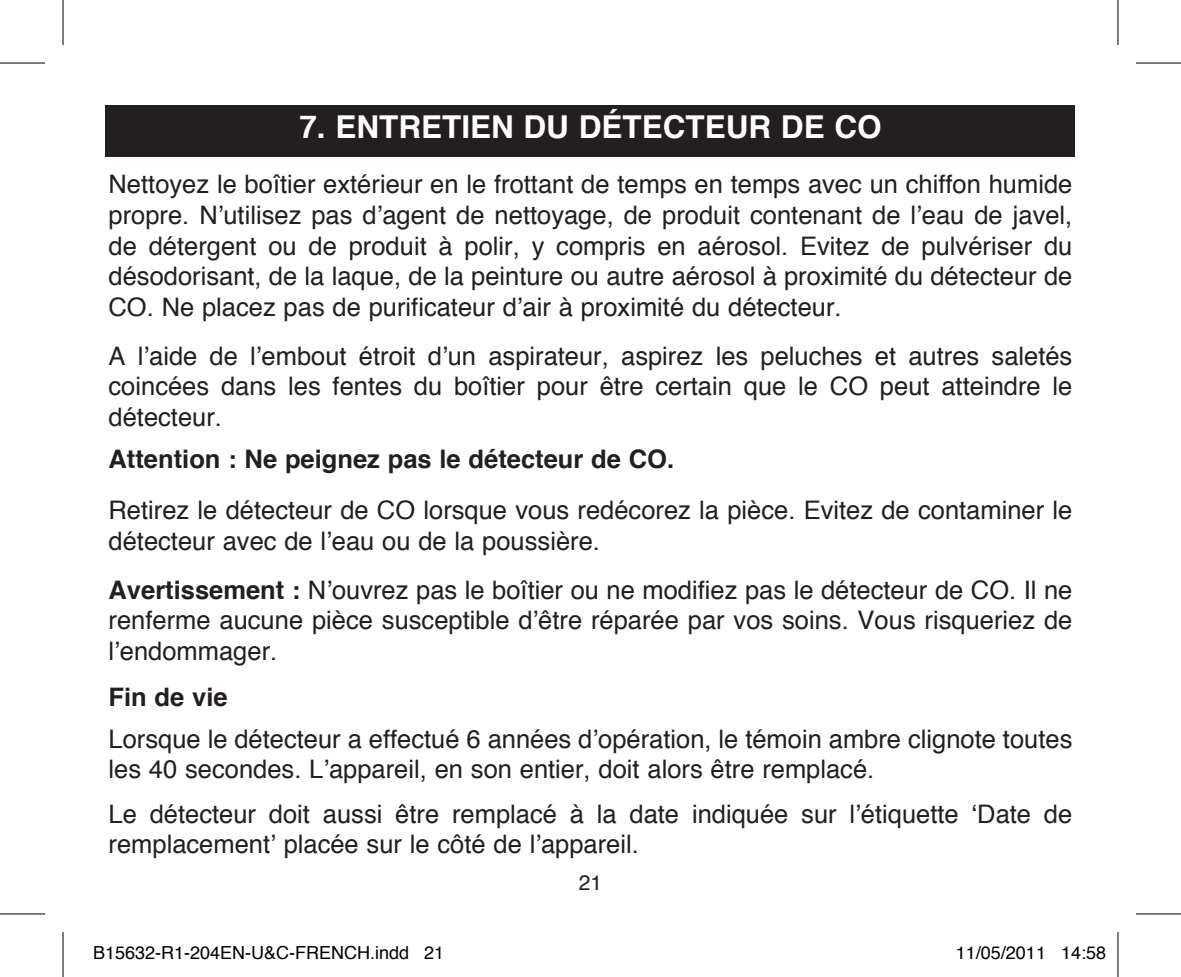
<style>
.page{position:relative;width:1181px;height:977px;background:#fff}
.page>*{position:absolute;margin:0;border:0;box-sizing:border-box;transform-origin:0 0}
.t1{font:700 31.5px "Helvetica";color:#fff}
.t2{font:25.5px/30.6px "Helvetica";color:#231f20;text-align:justify}
.t3{font:700 25.5px "Helvetica";color:#231f20}
.t4{font:21px "Helvetica";color:#231f20}
.t5{font:18px "Helvetica";color:#000}
.s1{font-weight:700}
</style>
<div class="page">
<div style="left:106px;top:106px;width:969px;height:51px;background:#231f20"></div>
<hr style="left:0;top:62px;width:45px;height:2px;background:#000">
<hr style="left:1135px;top:62px;width:45px;height:2px;background:#000">
<hr style="left:0;top:913px;width:45px;height:1px;background:#000">
<hr style="left:1135px;top:913px;width:45px;height:1px;background:#000">
<hr style="left:62px;top:0;width:2px;height:45px;background:#000">
<hr style="left:62px;top:931px;width:2px;height:45px;background:#000">
<hr style="left:1117px;top:0;width:1px;height:45px;background:#000">
<hr style="left:1117px;top:931px;width:1px;height:45px;background:#000">
<p class="t1" style="left:299px;top:102px;width:583px">7. ENTRETIEN DU DÉTECTEUR DE CO</p>
<p class="t2" style="left:109px;top:170px;width:965px">Nettoyez le boîtier extérieur en le frottant de temps en temps avec un chiffon humide propre. N’utilisez pas d’agent de nettoyage, de produit contenant de l’eau de javel, de détergent ou de produit à polir, y compris en aérosol. Evitez de pulvériser du désodorisant, de la laque, de la peinture ou autre aérosol à proximité du détecteur de CO. Ne placez pas de purificateur d’air à proximité du détecteur.</p>
<p class="t2" style="left:109px;top:341px;width:965px">A l’aide de l’embout étroit d’un aspirateur, aspirez les peluches et autres saletés coincées dans les fentes du boîtier pour être certain que le CO peut atteindre le détecteur.</p>
<p class="t3" style="left:109px;top:438px;width:567px">Attention : Ne peignez pas le détecteur de CO.</p>
<p class="t2" style="left:109px;top:496px;width:965px">Retirez le détecteur de CO lorsque vous redécorez la pièce. Evitez de contaminer le détecteur avec de l’eau ou de la poussière.</p>
<p class="t2" style="left:109px;top:575px;width:965px"><span class="s1">Avertissement :</span> N’ouvrez pas le boîtier ou ne modifiez pas le détecteur de CO. Il ne renferme aucune pièce susceptible d’être réparée par vos soins. Vous risqueriez de l’endommager.</p>
<p class="t3" style="left:109px;top:676px;width:121px">Fin de vie</p>
<p class="t2" style="left:109px;top:724px;width:965px">Lorsque le détecteur a effectué 6 années d’opération, le témoin ambre clignote toutes les 40 secondes. L’appareil, en son entier, doit alors être remplacé.</p>
<p class="t2" style="left:109px;top:799px;width:965px">Le détecteur doit aussi être remplacé à la date indiquée sur l’étiquette ‘Date de remplacement’ placée sur le côté de l’appareil.</p>
<p class="t4" style="left:579px;top:866px;width:25px">21</p>
<p class="t5" style="left:93px;top:938px;width:353px">B15632-R1-204EN-U&amp;C-FRENCH.indd 21</p>
<p class="t5" style="left:955px;top:938px;width:152px">11/05/2011 14:58</p>
</div>
